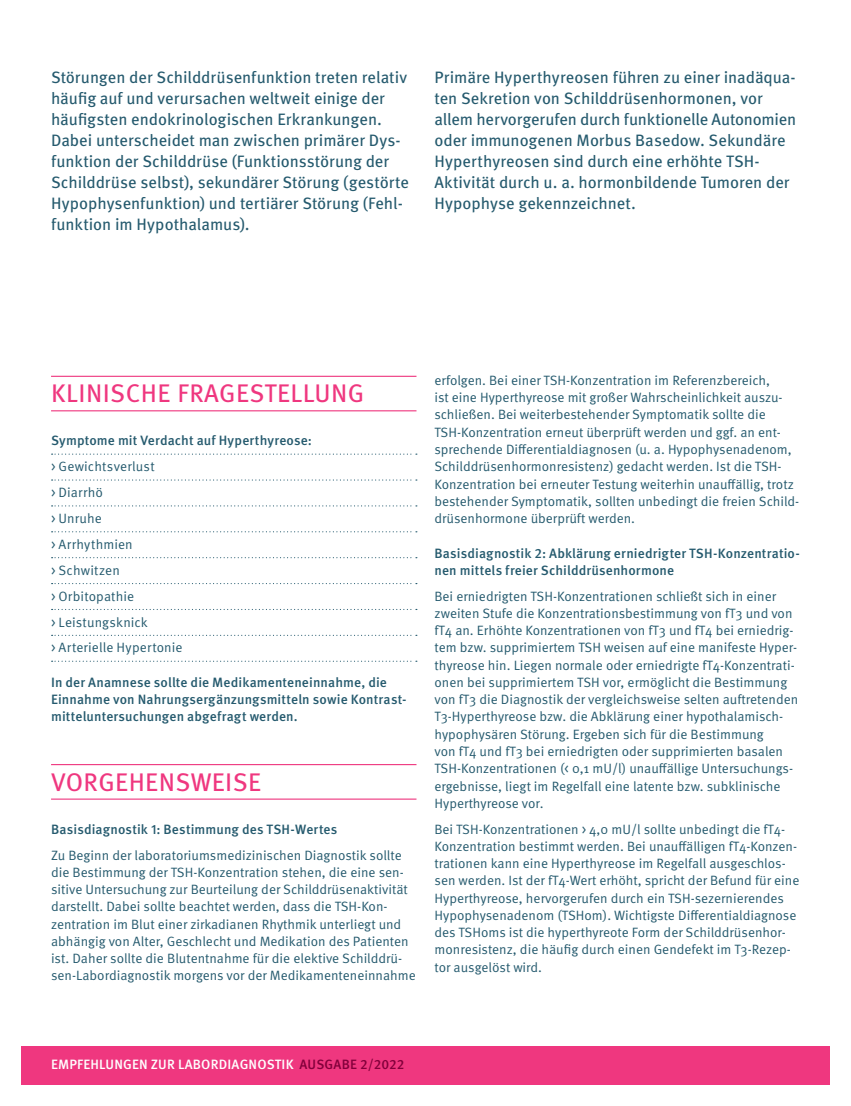
<style>
.page{position:relative;width:851px;height:1106px;background:#fff}
.page>*{position:absolute;margin:0;border:0;box-sizing:border-box;transform-origin:0 0}
.Rubriken__LDP{font:25.5px "Meta Pro";letter-spacing:.015em;color:#ef377f}
.Einleitung__LDP{font:16.5px/21px "Meta Pro";letter-spacing:-.005em;color:#255a6e}
.Fließtext__LDP{font:13.5px/17.2px "Meta Pro";color:#255a6e}
.Subheadline__LDP{font:500 13.5px/17.2px "Meta Pro";letter-spacing:.005em;color:#255a6e}
.Symptome__LDP{font:13.5px "Meta Pro";letter-spacing:.01em;color:#255a6e}
.t1{font:500 13.5px "Meta Pro";letter-spacing:.015em;color:#fff}
.Symptome__LDP-2{font:500 13.5px "Meta Pro";letter-spacing:.01em;color:#255a6e}
.s1{color:#83003b}
</style>
<div class="page">
<hr style="left:51px;top:376px;width:365px;height:1px;background:#ef377f">
<hr style="left:51px;top:410px;width:365px;height:1px;background:#ef377f">
<svg style="left:52px;top:453px;width:365px;height:2px"></svg>
<svg style="left:52px;top:479px;width:365px;height:1px"></svg>
<svg style="left:52px;top:505px;width:365px;height:1px"></svg>
<svg style="left:52px;top:531px;width:365px;height:1px"></svg>
<svg style="left:52px;top:557px;width:365px;height:1px"></svg>
<svg style="left:52px;top:583px;width:365px;height:1px"></svg>
<svg style="left:52px;top:609px;width:365px;height:1px"></svg>
<svg style="left:52px;top:635px;width:365px;height:1px"></svg>
<svg style="left:52px;top:660px;width:365px;height:2px"></svg>
<hr style="left:51px;top:764px;width:365px;height:1px;background:#ef377f">
<hr style="left:51px;top:798px;width:365px;height:1px;background:#ef377f">
<div style="left:21px;top:1046px;width:808px;height:38px;background:#ef377f"></div>
<p class="Einleitung__LDP" style="left:51px;top:67px;width:359px">Störungen der Schilddrüsenfunktion treten relativ häufig auf und verursachen weltweit einige der häufigsten endokrinologischen Erkrankungen.<br>Dabei unterscheidet man zwischen primärer Dys&shy;funktion der Schilddrüse (Funktionsstörung der Schilddrüse selbst), sekundärer Störung (gestörte Hypophysenfunktion) und tertiärer Störung (Fehl&shy;funktion im Hypothalamus).</p>
<p class="Einleitung__LDP" style="left:434px;top:67px;width:363px">Primäre Hyperthyreosen führen zu einer inadäqua&shy;ten Sekretion von Schilddrüsenhormonen, vor allem hervorgerufen durch funktionelle Autonomien oder immunogenen Morbus Basedow. Sekundäre Hyperthyreosen sind durch eine erhöhte TSH-Aktivität durch u. a. hormonbildende Tumoren der Hypophyse gekennzeichnet.</p>
<p class="Rubriken__LDP" style="left:51px;top:377px;width:314px">KLINISCHE FRAGESTELLUNG</p>
<p class="Symptome__LDP-2" style="left:51px;top:432px;width:262px">Symptome mit Verdacht auf Hyperthyreose:</p>
<p class="Symptome__LDP" style="left:51px;top:458px;width:105px">&gt; Gewichtsverlust</p>
<p class="Symptome__LDP" style="left:51px;top:484px;width:53px">&gt; Diarrhö</p>
<p class="Symptome__LDP" style="left:51px;top:510px;width:52px">&gt; Unruhe</p>
<p class="Symptome__LDP" style="left:51px;top:535px;width:83px">&gt; Arrhythmien</p>
<p class="Symptome__LDP" style="left:51px;top:561px;width:70px">&gt; Schwitzen</p>
<p class="Symptome__LDP" style="left:51px;top:587px;width:85px">&gt; Orbitopathie</p>
<p class="Symptome__LDP" style="left:51px;top:613px;width:98px">&gt; Leistungsknick</p>
<p class="Symptome__LDP" style="left:51px;top:639px;width:133px">&gt; Arterielle Hypertonie</p>
<p class="Subheadline__LDP" style="left:51px;top:674px;width:357px">In der Anamnese sollte die Medikamenteneinnahme, die<br>Einnahme von Nahrungsergänzungsmitteln sowie Kontrast&shy;mitteluntersuchungen abgefragt werden.</p>
<p class="Rubriken__LDP" style="left:51px;top:765px;width:211px">VORGEHENSWEISE</p>
<p class="Subheadline__LDP" style="left:51px;top:820px;width:288px">Basisdiagnostik 1: Bestimmung des TSH-Wertes</p>
<p class="Fließtext__LDP" style="left:51px;top:846px;width:366px">Zu Beginn der laboratoriumsmedizinischen Diagnostik sollte die Bestimmung der TSH-Konzentration stehen, die eine sen&shy;sitive Untersuchung zur Beurteilung der Schilddrüsenaktivität darstellt. Dabei sollte beachtet werden, dass die TSH-Kon&shy;zentration im Blut einer zirkadianen Rhythmik unterliegt und abhängig von Alter, Geschlecht und Medikation des Patienten ist. Daher sollte die Blutentnahme für die elektive Schilddrü&shy;sen-Labordiagnostik morgens vor der Medikamenteneinnahme</p>
<p class="Fließtext__LDP" style="left:434px;top:372px;width:366px">erfolgen. Bei einer TSH-Konzentration im Referenzbereich,<br>ist eine Hyperthyreose mit großer Wahrscheinlichkeit auszu&shy;schließen. Bei weiterbestehender Symptomatik sollte die TSH-Konzentration erneut überprüft werden und ggf. an ent&shy;sprechende Differentialdiagnosen (u. a. Hypophysenadenom, Schilddrüsenhormonresistenz) gedacht werden. Ist die TSH-Konzentration bei erneuter Testung weiterhin unauffällig, trotz bestehender Symptomatik, sollten unbedingt die freien Schild&shy;drüsenhormone überprüft werden.</p>
<p class="Subheadline__LDP" style="left:434px;top:544px;width:367px">Basisdiagnostik 2: Abklärung erniedrigter TSH-Konzentratio&shy;nen mittels freier Schilddrüsenhormone</p>
<p class="Fließtext__LDP" style="left:434px;top:588px;width:365px">Bei erniedrigten TSH-Konzentrationen schließt sich in einer zweiten Stufe die Konzentrationsbestimmung von fT3 und von fT4 an. Erhöhte Konzentrationen von fT3 und fT4 bei erniedrig&shy;tem bzw. supprimiertem TSH weisen auf eine manifeste Hyper&shy;thyreose hin. Liegen normale oder erniedrigte fT4-Konzentrati&shy;onen bei supprimiertem TSH vor, ermöglicht die Bestimmung von fT3 die Diagnostik der vergleichsweise selten auftretenden T3-Hyperthyreose bzw. die Abklärung einer hypothalamisch&shy;hypophysären Störung. Ergeben sich für die Bestimmung<br>von fT4 und fT3 bei erniedrigten oder supprimierten basalen TSH-Konzentrationen (&lt; 0,1 mU/l) unauffällige Untersuchungs&shy;ergebnisse, liegt im Regelfall eine latente bzw. subklinische Hyperthyreose vor.</p>
<p class="Fließtext__LDP" style="left:434px;top:820px;width:366px">Bei TSH-Konzentrationen &gt; 4,0 mU/l sollte unbedingt die fT4- Konzentration bestimmt werden. Bei unauffälligen fT4-Konzen&shy;trationen kann eine Hyperthyreose im Regelfall ausgeschlos&shy;sen werden. Ist der fT4-Wert erhöht, spricht der Befund für eine Hyperthyreose, hervorgerufen durch ein TSH-sezernierendes Hypophysenadenom (TSHom). Wichtigste Differentialdiagnose des TSHoms ist die hyperthyreote Form der Schilddrüsenhor&shy;monresistenz, die häufig durch einen Gendefekt im T3-Rezep&shy;tor ausgelöst wird.</p>
<p class="t1" style="left:51px;top:1056px;width:355px">EMPFEHLUNGEN ZUR LABORDIAGNOSTIK <span class="s1">AUSGABE 2/2022</span></p>
</div>
